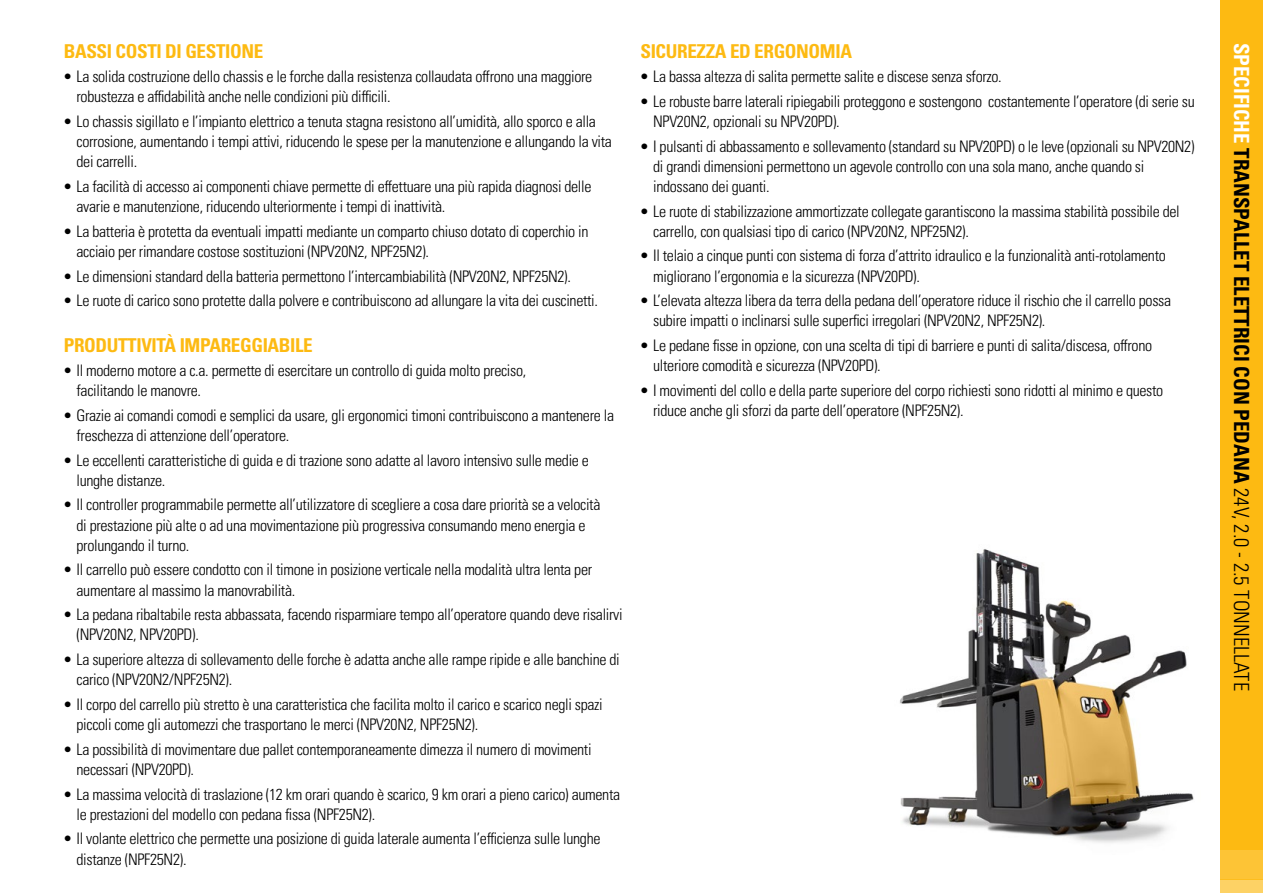
<style>
.page{position:relative;width:1263px;height:893px;background:#fff}
.page>*{position:absolute;margin:0;border:0;box-sizing:border-box;transform-origin:0 0}
.t1{font:20.85px "Univers LTCYR 67 Bold Cond";color:#000}
.t2{font:19.05px "Univers LTCYR 67 Bold Cond";letter-spacing:-.02em;color:#fdba12}
.t3{font:15.9px/20.1px "Univers LTCYR 47 Light Cond";letter-spacing:-.02em;color:#000}
.s1{color:#fff}
.s2{font-family:"Univers LTCYR 47 Light Cond"}
</style>
<div class="page">
<div style="left:1220px;top:0;width:43px;height:849px;background:#fdba12"></div>
<div style="left:1220px;top:849px;width:43px;height:30px;background:#fdc436"></div>
<div style="left:1220px;top:879px;width:43px;height:14px;background:#fdd265"></div>
<img style="left:900px;top:549px;width:294px;height:294px">
<p class="t2" style="left:64px;top:39px;width:201px">BASSI COSTI DI GESTIONE</p>
<p class="t3" style="left:77px;top:66px;width:517px;text-indent:-13px">• La solida costruzione dello chassis e le forche dalla resistenza collaudata offrono una maggiore robustezza e affidabilità anche nelle condizioni più difficili.</p>
<p class="t3" style="left:77px;top:110px;width:537px;text-indent:-13px">• Lo chassis sigillato e l’impianto elettrico a tenuta stagna resistono all’umidità, allo sporco e alla corrosione, aumentando i tempi attivi, riducendo le spese per la manutenzione e allungando la vita dei carrelli.</p>
<p class="t3" style="left:77px;top:175px;width:516px;text-indent:-13px">• La facilità di accesso ai componenti chiave permette di effettuare una più rapida diagnosi delle avarie e manutenzione, riducendo ulteriormente i tempi di inattività.</p>
<p class="t3" style="left:77px;top:220px;width:513px;text-indent:-13px">• La batteria è protetta da eventuali impatti mediante un comparto chiuso dotato di coperchio in acciaio per rimandare costose sostituzioni (NPV20N2, NPF25N2).</p>
<p class="t3" style="left:64px;top:265px;width:509px">• Le dimensioni standard della batteria permettono l’intercambiabilità (NPV20N2, NPF25N2).</p>
<p class="t3" style="left:64px;top:290px;width:536px">• Le ruote di carico sono protette dalla polvere e contribuiscono ad allungare la vita dei cuscinetti.</p>
<p class="t2" style="left:64px;top:333px;width:250px">PRODUTTIVITÀ IMPAREGGIABILE</p>
<p class="t3" style="left:77px;top:359px;width:451px;text-indent:-13px">• Il moderno motore a c.a. permette di esercitare un controllo di guida molto preciso, facilitando le manovre.</p>
<p class="t3" style="left:77px;top:404px;width:539px;text-indent:-13px">• Grazie ai comandi comodi e semplici da usare, gli ergonomici timoni contribuiscono a mantenere la freschezza di attenzione dell’operatore.</p>
<p class="t3" style="left:77px;top:449px;width:514px;text-indent:-13px">• Le eccellenti caratteristiche di guida e di trazione sono adatte al lavoro intensivo sulle medie e lunghe distanze.</p>
<p class="t3" style="left:77px;top:494px;width:525px;text-indent:-13px">• Il controller programmabile permette all’utilizzatore di scegliere a cosa dare priorità se a velocità di prestazione più alte o ad una movimentazione più progressiva consumando meno energia e prolungando il turno.</p>
<p class="t3" style="left:77px;top:559px;width:517px;text-indent:-13px">• Il carrello può essere condotto con il timone in posizione verticale nella modalità ultra lenta per aumentare al massimo la manovrabilità.</p>
<p class="t3" style="left:77px;top:604px;width:548px;text-indent:-13px">• La pedana ribaltabile resta abbassata, facendo risparmiare tempo all’operatore quando deve risalirvi (NPV20N2, NPV20PD).</p>
<p class="t3" style="left:77px;top:648px;width:545px;text-indent:-13px">• La superiore altezza di sollevamento delle forche è adatta anche alle rampe ripide e alle banchine di carico (NPV20N2/NPF25N2).</p>
<p class="t3" style="left:77px;top:693px;width:528px;text-indent:-13px">• Il corpo del carrello più stretto è una caratteristica che facilita molto il carico e scarico negli spazi piccoli come gli automezzi che trasportano le merci (NPV20N2, NPF25N2).</p>
<p class="t3" style="left:77px;top:738px;width:516px;text-indent:-13px">• La possibilità di movimentare due pallet contemporaneamente dimezza il numero di movimenti necessari (NPV20PD).</p>
<p class="t3" style="left:77px;top:783px;width:545px;text-indent:-13px">• La massima velocità di traslazione (12 km orari quando è scarico, 9 km orari a pieno carico) aumenta le prestazioni del modello con pedana fissa (NPF25N2).</p>
<p class="t3" style="left:77px;top:828px;width:525px;text-indent:-13px">• Il volante elettrico che permette una posizione di guida laterale aumenta l’efficienza sulle lunghe distanze (NPF25N2).</p>
<p class="t2" style="left:640px;top:39px;width:213px">SICUREZZA ED ERGONOMIA</p>
<p class="t3" style="left:640px;top:66px;width:363px">• La bassa altezza di salita permette salite e discese senza sforzo.</p>
<p class="t3" style="left:653px;top:90px;width:543px;text-indent:-13px">• Le robuste barre laterali ripiegabili proteggono e sostengono costantemente l’operatore (di serie su<br>NPV20N2, opzionali su NPV20PD).</p>
<p class="t3" style="left:653px;top:135px;width:543px;text-indent:-13px">• I pulsanti di abbassamento e sollevamento (standard su NPV20PD) o le leve (opzionali su NPV20N2) di grandi dimensioni permettono un agevole controllo con una sola mano, anche quando si indossano dei guanti.</p>
<p class="t3" style="left:653px;top:200px;width:528px;text-indent:-13px">• Le ruote di stabilizzazione ammortizzate collegate garantiscono la massima stabilità possibile del carrello, con qualsiasi tipo di carico (NPV20N2, NPF25N2).</p>
<p class="t3" style="left:653px;top:245px;width:514px;text-indent:-13px">• Il telaio a cinque punti con sistema di forza d’attrito idraulico e la funzionalità anti-rotolamento migliorano l’ergonomia e la sicurezza (NPV20PD).</p>
<p class="t3" style="left:653px;top:290px;width:519px;text-indent:-13px">• L’elevata altezza libera da terra della pedana dell’operatore riduce il rischio che il carrello possa subire impatti o inclinarsi sulle superfici irregolari (NPV20N2, NPF25N2).</p>
<p class="t3" style="left:653px;top:335px;width:500px;text-indent:-13px">• Le pedane fisse in opzione, con una scelta di tipi di barriere e punti di salita/discesa, offrono ulteriore comodità e sicurezza (NPV20PD).</p>
<p class="t3" style="left:653px;top:379px;width:512px;text-indent:-13px">• I movimenti del collo e della parte superiore del corpo richiesti sono ridotti al minimo e questo riduce anche gli sforzi da parte dell’operatore (NPF25N2).</p>
<h1 class="t1" style="left:1254px;top:43px;width:650px;rotate:90deg"><span class="s1">SPECIFICHE</span> TRANSPALLET ELETTRICI CON PEDANA <span class="s2">24V, 2.0 - 2.5 TONNELLATE</span></h1>
</div>
